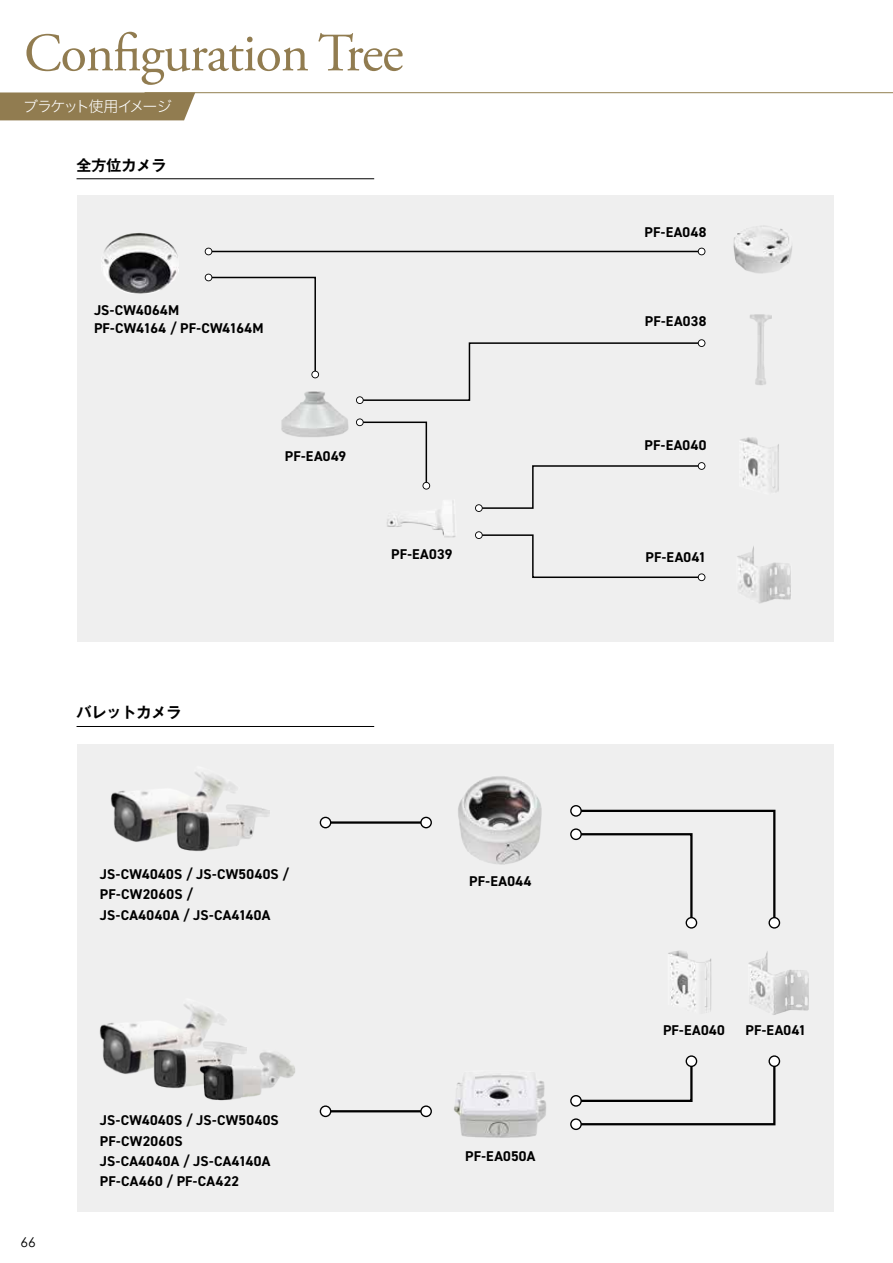
<style>
.page{position:relative;width:893px;height:1263px;background:#fff}
.page>*{position:absolute;margin:0;border:0;box-sizing:border-box;transform-origin:0 0}
.t1{font:54px "Adobe Garamond Pro";letter-spacing:-.02em;color:#917c50}
.t2{font:700 15px "Gothic MB101 Pr 5 De";color:#000}
.t3{font:15px "Hira Kaku Std W2";letter-spacing:-.1em;color:#fff}
.t4{font:700 14.1px/20.4px "DIN2014";letter-spacing:.015em;color:#000}
.t5{font:13.5px "Century Gothic";color:#000}
</style>
<div class="page">
<hr style="left:77px;top:178px;width:297px;height:1px;background:#000">
<hr style="left:77px;top:726px;width:297px;height:1px;background:#000">
<hr style="left:145px;top:92px;width:748px;height:1px;background:#938051">
<div style="left:0;top:92px;width:195px;height:28px;background:#917c50"></div>
<div style="left:77px;top:195px;width:756px;height:447px;background:#efefef"></div>
<img style="left:281px;top:378px;width:68px;height:59px">
<img style="left:750px;top:314px;width:22px;height:71px">
<img style="left:387px;top:501px;width:69px;height:37px">
<img style="left:740px;top:437px;width:39px;height:55px">
<img style="left:737px;top:546px;width:54px;height:58px">
<hr style="left:208px;top:251px;width:494px;height:1px;background:#000">
<svg style="left:205px;top:248px;width:7px;height:7px"></svg>
<svg style="left:698px;top:248px;width:7px;height:7px"></svg>
<svg style="left:356px;top:339px;width:349px;height:65px"></svg>
<svg style="left:356px;top:418px;width:74px;height:72px"></svg>
<svg style="left:475px;top:531px;width:230px;height:50px"></svg>
<svg style="left:475px;top:462px;width:230px;height:50px"></svg>
<svg style="left:205px;top:274px;width:114px;height:104px"></svg>
<img style="left:102px;top:233px;width:77px;height:61px">
<img style="left:733px;top:225px;width:59px;height:49px">
<div style="left:77px;top:744px;width:756px;height:468px;background:#efefef"></div>
<hr style="left:325px;top:1110px;width:101px;height:2px;background:#000">
<svg style="left:320px;top:1105px;width:11px;height:12px"></svg>
<svg style="left:420px;top:1105px;width:12px;height:12px"></svg>
<hr style="left:325px;top:821px;width:101px;height:3px;background:#000">
<svg style="left:320px;top:817px;width:11px;height:11px"></svg>
<svg style="left:420px;top:817px;width:12px;height:11px"></svg>
<img style="left:454px;top:1075px;width:92px;height:63px">
<img style="left:458px;top:776px;width:84px;height:89px">
<img style="left:99px;top:1004px;width:126px;height:70px">
<img style="left:135px;top:1021px;width:90px;height:67px">
<img style="left:192px;top:1041px;width:103px;height:60px">
<img style="left:110px;top:772px;width:124px;height:70px">
<img style="left:158px;top:785px;width:112px;height:66px">
<img style="left:668px;top:950px;width:43px;height:63px">
<img style="left:748px;top:951px;width:61px;height:64px">
<svg style="left:570px;top:1055px;width:210px;height:75px"></svg>
<svg style="left:570px;top:805px;width:210px;height:124px"></svg>
<h1 class="t1" style="left:24px;top:21px;width:381px">Configuration Tree</h1>
<p class="t3" style="left:23px;top:95px;width:150px">ブラケット使用イメージ</p>
<p class="t2" style="left:77px;top:152px;width:92px">全方位カメラ</p>
<p class="t4" style="left:94px;top:301px;width:171px;line-height:18px">JS-CW4064M<br>PF-CW4164 / PF-CW4164M</p>
<p class="t4" style="left:285px;top:446px;width:63px">PF-EA049</p>
<p class="t4" style="left:645px;top:222px;width:63px">PF-EA048</p>
<p class="t4" style="left:645px;top:311px;width:63px">PF-EA038</p>
<p class="t4" style="left:645px;top:435px;width:63px">PF-EA040</p>
<p class="t4" style="left:391px;top:543px;width:63px">PF-EA039</p>
<p class="t4" style="left:645px;top:546px;width:62px">PF-EA041</p>
<p class="t2" style="left:77px;top:700px;width:107px">バレットカメラ</p>
<p class="t4" style="left:100px;top:863px;width:191px">JS-CW4040S / JS-CW5040S /<br>PF-CW2060S /<br>JS-CA4040A / JS-CA4140A</p>
<p class="t5" style="left:21px;top:1233px;width:16px">66</p>
<p class="t4" style="left:100px;top:1110px;width:180px">JS-CW4040S / JS-CW5040S<br>PF-CW2060S<br>JS-CA4040A / JS-CA4140A<br>PF-CA460 / PF-CA422</p>
<p class="t4" style="left:469px;top:870px;width:64px">PF-EA044</p>
<p class="t4" style="left:465px;top:1146px;width:72px">PF-EA050A</p>
<p class="t4" style="left:663px;top:1020px;width:63px">PF-EA040</p>
<p class="t4" style="left:745px;top:1020px;width:62px">PF-EA041</p>
</div>
